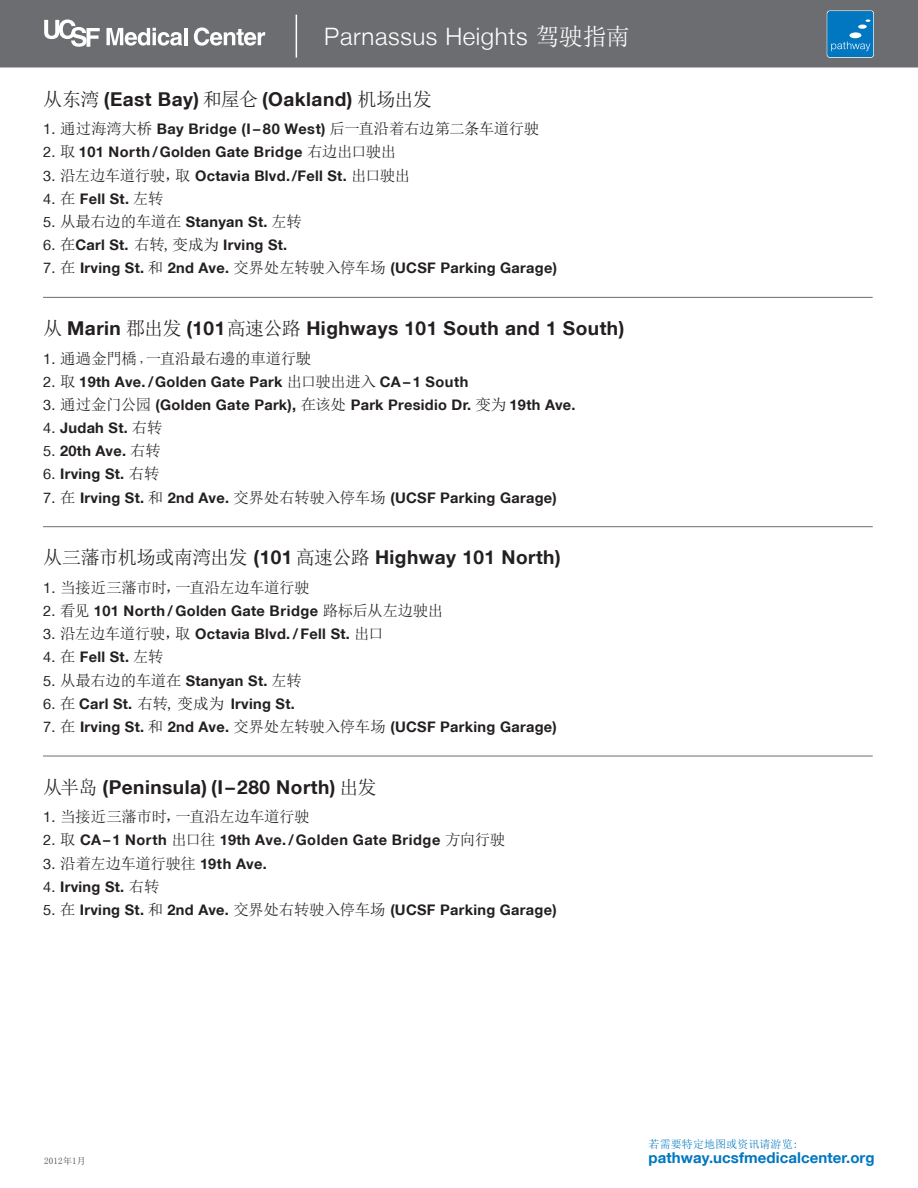
<style>
.page{position:relative;width:918px;height:1188px;background:#fff}
.page>*{position:absolute;margin:0;border:0;box-sizing:border-box;transform-origin:0 0}
.COPY_2_Directions{font:300 24px "Helvetica Neue LT";letter-spacing:.025em;color:#fff}
.HEADER_2_Directions{font:700 19.05px "Helvetica Neue LT";letter-spacing:.025em;color:#231f20}
.COPY_2_Directions-2{font:700 19.05px "Helvetica Neue LT";letter-spacing:.025em;color:#231f20}
.COPY_2_Directions-3{font:15.45px "Sim Sun";letter-spacing:-.025em;color:#231f20}
.COPY_2_Directions-4{font:700 15px "Helvetica Neue LT";letter-spacing:.005em;color:#0077c0}
.COPY_2_Directions-5{font:700 14.55px "Helvetica Neue LT";letter-spacing:.02em;color:#231f20}
.COPY_2_Directions-6{font:10.95px "Sim Sun";letter-spacing:.01em;color:#0077c0}
.COPY_2_Directions-7{font:9px "Sim Sun";letter-spacing:.025em;color:#3e3e3f}
.s1{font-family:"Sim Sun";font-weight:400}
.s2{font-family:"Helvetica Neue LT";font-size:14.55px}
.s3{font-family:"Helvetica Neue LT";font-weight:700;font-size:14.55px}
.s4{font-weight:400}
.s5{font-family:"Sim Sun";font-weight:400;font-size:15.45px}
</style>
<div class="page">
<div style="left:0;top:0;width:918px;height:68px;background:#6c6d70"></div>
<svg style="left:44px;top:20px;width:56px;height:27px"></svg>
<svg style="left:107px;top:28px;width:75px;height:18px"></svg>
<hr style="left:184px;top:28px;width:3px;height:17px;background:#fff">
<svg style="left:194px;top:27px;width:71px;height:19px"></svg>
<hr style="left:296px;top:15px;width:1px;height:43px;background:#fff">
<hr style="left:43px;top:297px;width:830px;height:1px;background:#6c6d70">
<svg style="left:827px;top:11px;width:47px;height:47px;background:#1d85c5"></svg>
<hr style="left:43px;top:526px;width:830px;height:1px;background:#6c6d70">
<hr style="left:43px;top:756px;width:830px;height:1px;background:#6c6d70">
<p class="COPY_2_Directions" style="left:324px;top:22px;width:307px">Parnassus Heights <span class="s1">驾驶指南</span></p>
<p class="COPY_2_Directions-2" style="left:43px;top:87px;width:390px"><span class="s1">从东湾</span> (East Bay) <span class="s1">和屋仑</span> (Oakland) <span class="s1">机场出发</span></p>
<p class="COPY_2_Directions-3" style="left:43px;top:121px;width:498px"><span class="s2">1.</span> 通过海湾大桥 <span class="s3">Bay Bridge (I – 80 West)</span> 后一直沿着右边第二条车道行驶</p>
<p class="COPY_2_Directions-5" style="left:43px;top:143px;width:355px"><span class="s4">2.</span> <span class="s5">取</span> 101 North /Golden Gate Bridge <span class="s5">右边出口驶出</span></p>
<p class="COPY_2_Directions-5" style="left:43px;top:166px;width:369px"><span class="s4">3.</span> <span class="s5">沿左边车道行驶，取</span> Octavia Blvd./Fell St. <span class="s5">出口驶出</span></p>
<p class="COPY_2_Directions-5" style="left:43px;top:190px;width:122px"><span class="s4">4.</span> <span class="s5">在</span> Fell St. <span class="s5">左转</span></p>
<p class="COPY_2_Directions-3" style="left:43px;top:214px;width:260px"><span class="s2">5.</span> 从最右边的车道在 <span class="s3">Stanyan St.</span> 左转</p>
<p class="COPY_2_Directions-5" style="left:43px;top:236px;width:246px"><span class="s4">6.</span> <span class="s5">在</span>Carl St. <span class="s5">右转,变成为</span> Irving St.</p>
<p class="COPY_2_Directions-5" style="left:43px;top:259px;width:515px"><span class="s4">7.</span> <span class="s5">在</span> Irving St. <span class="s5">和</span> 2nd Ave. <span class="s5">交界处左转驶入停车场</span> (UCSF Parking Garage)</p>
<p class="HEADER_2_Directions" style="left:43px;top:316px;width:583px"><span class="s1">从</span> Marin <span class="s1">郡出发</span> (101<span class="s1">高速公路</span> Highways 101 South and 1 South)</p>
<p class="COPY_2_Directions-3" style="left:43px;top:350px;width:270px"><span class="s2">1.</span> 通過金門橋﹐一直沿最右邊的車道行駛</p>
<p class="COPY_2_Directions-5" style="left:43px;top:373px;width:427px"><span class="s4">2.</span> <span class="s5">取</span> 19th Ave./Golden Gate Park <span class="s5">出口驶出进入</span> CA– 1 South</p>
<p class="COPY_2_Directions-5" style="left:43px;top:396px;width:534px"><span class="s4">3.</span> <span class="s5">通过金门公园</span> (Golden Gate Park), <span class="s5">在该处</span> Park Presidio Dr. <span class="s5">变为</span> 19th Ave.</p>
<p class="COPY_2_Directions-5" style="left:43px;top:419px;width:121px"><span class="s4">4.</span> Judah St. <span class="s5">右转</span></p>
<p class="COPY_2_Directions-5" style="left:43px;top:442px;width:119px"><span class="s4">5.</span> 20th Ave. <span class="s5">右转</span></p>
<p class="COPY_2_Directions-5" style="left:43px;top:465px;width:118px"><span class="s4">6.</span> Irving St. <span class="s5">右转</span></p>
<p class="COPY_2_Directions-5" style="left:43px;top:488px;width:515px"><span class="s4">7.</span> <span class="s5">在</span> Irving St. <span class="s5">和</span> 2nd Ave. <span class="s5">交界处右转驶入停车场</span> (UCSF Parking Garage)</p>
<p class="HEADER_2_Directions" style="left:43px;top:546px;width:519px"><span class="s1">从三藩市机场或南湾出发</span> (101 <span class="s1">高速公路</span> Highway 101 North)</p>
<p class="COPY_2_Directions-3" style="left:43px;top:580px;width:268px"><span class="s2">1.</span> 当接近三藩市时，一直沿左边车道行驶</p>
<p class="COPY_2_Directions-5" style="left:43px;top:602px;width:402px"><span class="s4">2.</span> <span class="s5">看见</span> 101 North/ Golden Gate Bridge <span class="s5">路标后从左边驶出</span></p>
<p class="COPY_2_Directions-5" style="left:43px;top:625px;width:342px"><span class="s4">3.</span> <span class="s5">沿左边车道行驶，取</span> Octavia Blvd. / Fell St. <span class="s5">出口</span></p>
<p class="COPY_2_Directions-5" style="left:43px;top:648px;width:122px"><span class="s4">4.</span> <span class="s5">在</span> Fell St. <span class="s5">左转</span></p>
<p class="COPY_2_Directions-3" style="left:43px;top:672px;width:260px"><span class="s2">5.</span> 从最右边的车道在 <span class="s3">Stanyan St.</span> 左转</p>
<p class="COPY_2_Directions-5" style="left:43px;top:695px;width:253px"><span class="s4">6.</span> <span class="s5">在</span> Carl St. <span class="s5">右转, 变成为</span> Irving St.</p>
<p class="COPY_2_Directions-5" style="left:43px;top:718px;width:515px"><span class="s4">7.</span> <span class="s5">在</span> Irving St. <span class="s5">和</span> 2nd Ave. <span class="s5">交界处左转驶入停车场</span> (UCSF Parking Garage)</p>
<p class="HEADER_2_Directions" style="left:43px;top:775px;width:335px"><span class="s1">从半岛</span> (Peninsula) (I–280 North) <span class="s1">出发</span></p>
<p class="COPY_2_Directions-3" style="left:43px;top:809px;width:268px"><span class="s2">1.</span> 当接近三藩市时，一直沿左边车道行驶</p>
<p class="COPY_2_Directions-5" style="left:43px;top:831px;width:464px"><span class="s4">2.</span> <span class="s5">取</span> CA–1 North <span class="s5">出口往</span> 19th Ave./Golden Gate Bridge <span class="s5">方向行驶</span></p>
<p class="COPY_2_Directions-3" style="left:43px;top:855px;width:225px"><span class="s2">3.</span> 沿着左边车道行驶往 <span class="s3">19th Ave.</span></p>
<p class="COPY_2_Directions-5" style="left:43px;top:878px;width:118px"><span class="s4">4.</span> Irving St. <span class="s5">右转</span></p>
<p class="COPY_2_Directions-5" style="left:43px;top:901px;width:515px"><span class="s4">5.</span> <span class="s5">在</span> Irving St. <span class="s5">和</span> 2nd Ave. <span class="s5">交界处右转驶入停车场</span> (UCSF Parking Garage)</p>
<p class="COPY_2_Directions-7" style="left:44px;top:1156px;width:43px">2012年1月</p>
<p class="COPY_2_Directions-6" style="left:649px;top:1139px;width:151px">若需要特定地图或资讯请游览:</p>
<p class="COPY_2_Directions-4" style="left:649px;top:1149px;width:228px">pathway.ucsfmedicalcenter.org</p>
</div>
